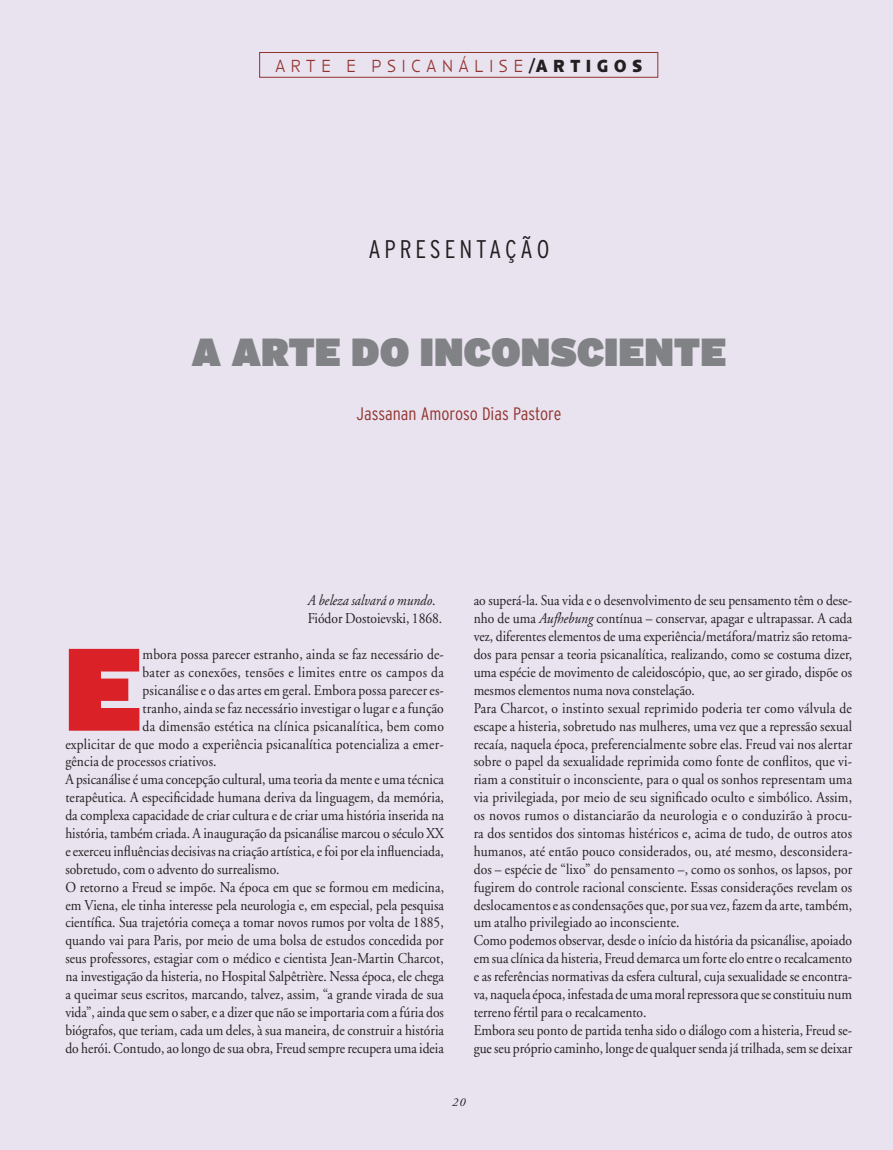
<style>
.page{position:relative;width:893px;height:1150px;background:#fff}
.page>*{position:absolute;margin:0;border:0;box-sizing:border-box;transform-origin:0 0}
.t1{font:900 116.85px "Interstate";color:#da2128}
.t2{font:900 39px "Interstate";color:#808285}
.t3{font:300 condensed 25.5px "Interstate";letter-spacing:.15em;color:#231f20}
.t4{font:300 condensed 18px "Interstate";color:#92342e}
.t5{font:300 18px "Anisette Petite";letter-spacing:.38em;color:#92342e;scale:.85 1}
.t6{font:15px/17.9px "Adobe Garamond";letter-spacing:.005em;color:#231f20;scale:.9 1}
.t7{font:15px "Adobe Garamond";letter-spacing:.025em;color:#231f20;scale:.9 1}
.t8{font:italic 12px "Adobe Garamond";color:#231f20}
.s1{font-weight:700;color:#231f20}
.s2{font-style:italic}
</style>
<div class="page">
<div style="left:0;top:0;width:893px;height:1149px;background:#e9e2ef"></div>
<div style="left:259px;top:52px;width:399px;height:26px;border:1px solid #92342e"></div>
<p class="t5" style="left:275px;top:56px;width:433px">ARTE E PSICANÁLISE<span class="s1">/ARTIGOS</span></p>
<h3 class="t3" style="left:368px;top:234px;width:183px">Apresentação</h3>
<h2 class="t2" style="left:191px;top:328px;width:537px">A ARTE DO INCONSCIENTE</h2>
<p class="t4" style="left:356px;top:403px;width:206px">Jassanan Amoroso Dias Pastore</p>
<p class="t6" style="left:308px;top:592px;width:151px"><span class="s2">A beleza salvará o mundo</span>.<br>Fiódor Dostoievski, 1868.</p>
<h1 class="t1" style="left:64px;top:616px;width:72px">E</h1>
<p class="t6" style="left:143px;top:645px;width:336px">mbora possa parecer estranho, ainda se faz necessário de-</p>
<p class="t7" style="left:143px;top:664px;width:336px">bater as conexões, tensões e limites entre os campos da</p>
<p class="t6" style="left:143px;top:681px;width:336px">psicanálise e o das artes em geral. Embora possa parecer es-</p>
<p class="t6" style="left:143px;top:699px;width:336px">tranho, ainda se faz necessário investigar o lugar e a função</p>
<p class="t6" style="left:143px;top:717px;width:336px">da dimensão estética na clínica psicanalítica, bem como</p>
<p class="t6" style="left:65px;top:735px;width:422px">explicitar de que modo a experiência psicanalítica potencializa a emer-</p>
<p class="t6" style="left:65px;top:753px;width:169px">gência de processos criativos.</p>
<p class="t6" style="left:65px;top:771px;width:422px">A psicanálise é uma concepção cultural, uma teoria da mente e uma técnica</p>
<p class="t6" style="left:65px;top:789px;width:422px">terapêutica. A especificidade humana deriva da linguagem, da memória,</p>
<p class="t6" style="left:65px;top:806px;width:422px">da complexa capacidade de criar cultura e de criar uma história inserida na</p>
<p class="t6" style="left:65px;top:824px;width:422px">história, também criada. A inauguração da psicanálise marcou o século XX</p>
<p class="t6" style="left:65px;top:842px;width:422px">e exerceu influências decisivas na criação artística, e foi por ela influenciada,</p>
<p class="t6" style="left:65px;top:860px;width:239px">sobretudo, com o advento do surrealismo.</p>
<p class="t6" style="left:65px;top:878px;width:422px">O retorno a Freud se impõe. Na época em que se formou em medicina,</p>
<p class="t6" style="left:65px;top:896px;width:422px">em Viena, ele tinha interesse pela neurologia e, em especial, pela pesquisa</p>
<p class="t6" style="left:65px;top:914px;width:422px">científica. Sua trajetória começa a tomar novos rumos por volta de 1885,</p>
<p class="t6" style="left:65px;top:932px;width:422px">quando vai para Paris, por meio de uma bolsa de estudos concedida por</p>
<p class="t6" style="left:65px;top:949px;width:422px">seus professores, estagiar com o médico e cientista Jean-Martin Charcot,</p>
<p class="t6" style="left:65px;top:967px;width:422px">na investigação da histeria, no Hospital Salpêtrière. Nessa época, ele chega</p>
<p class="t6" style="left:65px;top:985px;width:422px">a queimar seus escritos, marcando, talvez, assim, “a grande virada de sua</p>
<p class="t6" style="left:65px;top:1003px;width:422px">vida”, ainda que sem o saber, e a dizer que não se importaria com a fúria dos</p>
<p class="t6" style="left:65px;top:1021px;width:422px">biógrafos, que teriam, cada um deles, à sua maneira, de construir a história</p>
<p class="t6" style="left:65px;top:1039px;width:422px">do herói. Contudo, ao longo de sua obra, Freud sempre recupera uma ideia</p>
<p class="t6" style="left:474px;top:592px;width:422px">ao superá-la. Sua vida e o desenvolvimento de seu pensamento têm o dese&shy;nho de uma <span class="s2">Aufhebung</span> contínua – conservar, apagar e ultrapassar. A cada vez, diferentes elementos de uma experiência/metáfora/matriz são retoma&shy;dos para pensar a teoria psicanalítica, realizando, como se costuma dizer, uma espécie de movimento de caleidoscópio, que, ao ser girado, dispõe os mesmos elementos numa nova constelação.<br>Para Charcot, o instinto sexual reprimido poderia ter como válvula de escape a histeria, sobretudo nas mulheres, uma vez que a repressão sexual recaía, naquela época, preferencialmente sobre elas. Freud vai nos alertar sobre o papel da sexualidade reprimida como fonte de conflitos, que vi&shy;riam a constituir o inconsciente, para o qual os sonhos representam uma via privilegiada, por meio de seu significado oculto e simbólico. Assim, os novos rumos o distanciarão da neurologia e o conduzirão à procu&shy;ra dos sentidos dos sintomas histéricos e, acima de tudo, de outros atos humanos, até então pouco considerados, ou, até mesmo, desconsidera&shy;dos – espécie de “lixo” do pensamento –, como os sonhos, os lapsos, por fugirem do controle racional consciente. Essas considerações revelam os deslocamentos e as condensações que, por sua vez, fazem da arte, também, um atalho privilegiado ao inconsciente.<br>Como podemos observar, desde o início da história da psicanálise, apoiado em sua clínica da histeria, Freud demarca um forte elo entre o recalcamento e as referências normativas da esfera cultural, cuja sexualidade se encontra&shy;va, naquela época, infestada de uma moral repressora que se constituiu num terreno fértil para o recalcamento.<br>Embora seu ponto de partida tenha sido o diálogo com a histeria, Freud se&shy;gue seu próprio caminho, longe de qualquer senda já trilhada, sem se deixar</p>
<p class="t8" style="left:452px;top:1095px;width:15px">20</p>
</div>
